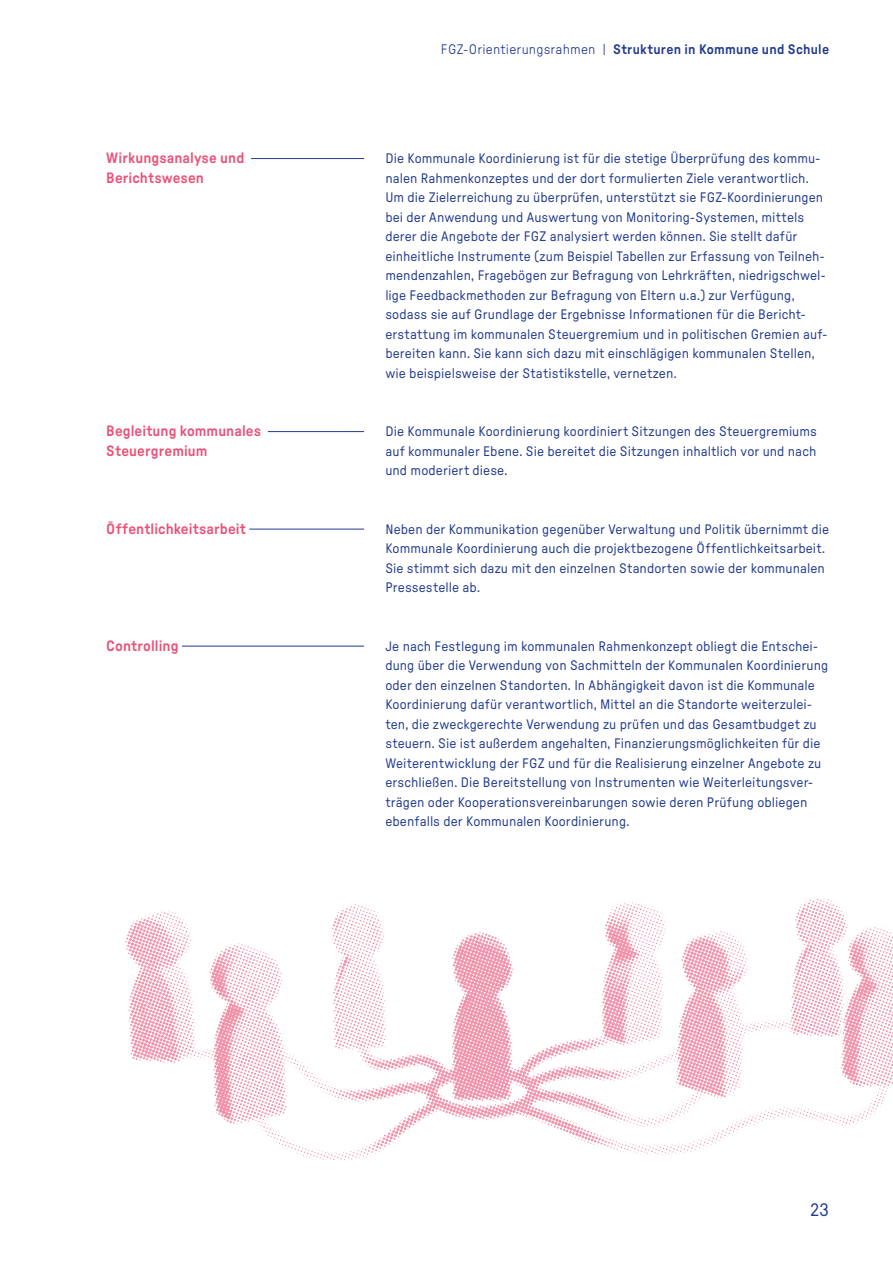
<style>
.page{position:relative;width:893px;height:1263px;background:#fff}
.page>*{position:absolute;margin:0;border:0;box-sizing:border-box;transform-origin:0 0}
.t1{font:18px "GT Pressura Text";color:#213a8f}
.t2{font:500 15px/19.5px "GT Pressura";letter-spacing:.005em;color:#ea5278}
.t3{font:13.8px/19.5px "GT Pressura Text";letter-spacing:.005em;color:#213a8f}
.t4{font:500 13.8px "GT Pressura";letter-spacing:.02em;color:#213a8f}
.s1{font-weight:300}
</style>
<div class="page">
<img style="left:125px;top:898px;width:768px;height:263px">
<hr style="left:251px;top:158px;width:113px;height:1px;background:#213a8f">
<hr style="left:268px;top:431px;width:96px;height:1px;background:#213a8f">
<hr style="left:249px;top:529px;width:115px;height:1px;background:#213a8f">
<hr style="left:182px;top:646px;width:182px;height:1px;background:#213a8f">
<p class="t4" style="left:441px;top:41px;width:390px"><span class="s1">FGZ-Orientierungsrahmen |</span> Strukturen in Kommune und Schule</p>
<p class="t2" style="left:106px;top:148px;width:140px">Wirkungsanalyse und<br>Berichtswesen</p>
<p class="t3" style="left:385px;top:148px;width:443px">Die Kommunale Koordinierung ist für die stetige Überprüfung des kommu&shy;nalen Rahmenkonzeptes und der dort formulierten Ziele verantwortlich.<br>Um die Zielerreichung zu überprüfen, unterstützt sie FGZ-Koordinierungen bei der Anwendung und Auswertung von Monitoring-Systemen, mittels derer die Angebote der FGZ analysiert werden können. Sie stellt dafür einheitliche Instrumente (zum Beispiel Tabellen zur Erfassung von Teilneh&shy;mendenzahlen, Fragebögen zur Befragung von Lehrkräften, niedrigschwel&shy;lige Feedbackmethoden zur Befragung von Eltern u.a.) zur Verfügung, sodass sie auf Grundlage der Ergebnisse Informationen für die Bericht&shy;erstattung im kommunalen Steuergremium und in politischen Gremien auf&shy;bereiten kann. Sie kann sich dazu mit einschlägigen kommunalen Stellen, wie beispielsweise der Statistikstelle, vernetzen.</p>
<p class="t2" style="left:106px;top:421px;width:156px">Begleitung kommunales<br>Steuergremium</p>
<p class="t3" style="left:385px;top:421px;width:433px;text-align:justify">Die Kommunale Koordinierung koordiniert Sitzungen des Steuergremiums auf kommunaler Ebene. Sie bereitet die Sitzungen inhaltlich vor und nach und moderiert diese.</p>
<p class="t2" style="left:106px;top:518px;width:141px">Öffentlichkeitsarbeit</p>
<p class="t3" style="left:385px;top:519px;width:445px">Neben der Kommunikation gegenüber Verwaltung und Politik übernimmt die Kommunale Koordinierung auch die projektbezogene Öffentlichkeitsarbeit.<br>Sie stimmt sich dazu mit den einzelnen Standorten sowie der kommunalen Pressestelle ab.</p>
<p class="t2" style="left:106px;top:635px;width:74px">Controlling</p>
<p class="t3" style="left:385px;top:636px;width:444px">Je nach Festlegung im kommunalen Rahmenkonzept obliegt die Entschei&shy;dung über die Verwendung von Sachmitteln der Kommunalen Koordinierung oder den einzelnen Standorten. In Abhängigkeit davon ist die Kommunale Koordinierung dafür verantwortlich, Mittel an die Standorte weiterzulei&shy;ten, die zweckgerechte Verwendung zu prüfen und das Gesamtbudget zu steuern. Sie ist außerdem angehalten, Finanzierungsmöglichkeiten für die Weiterentwicklung der FGZ und für die Realisierung einzelner Angebote zu erschließen. Die Bereitstellung von Instrumenten wie Weiterleitungsver&shy;trägen oder Kooperationsvereinbarungen sowie deren Prüfung obliegen ebenfalls der Kommunalen Koordinierung.</p>
<h1 class="t1" style="left:810px;top:1199px;width:21px">23</h1>
</div>
